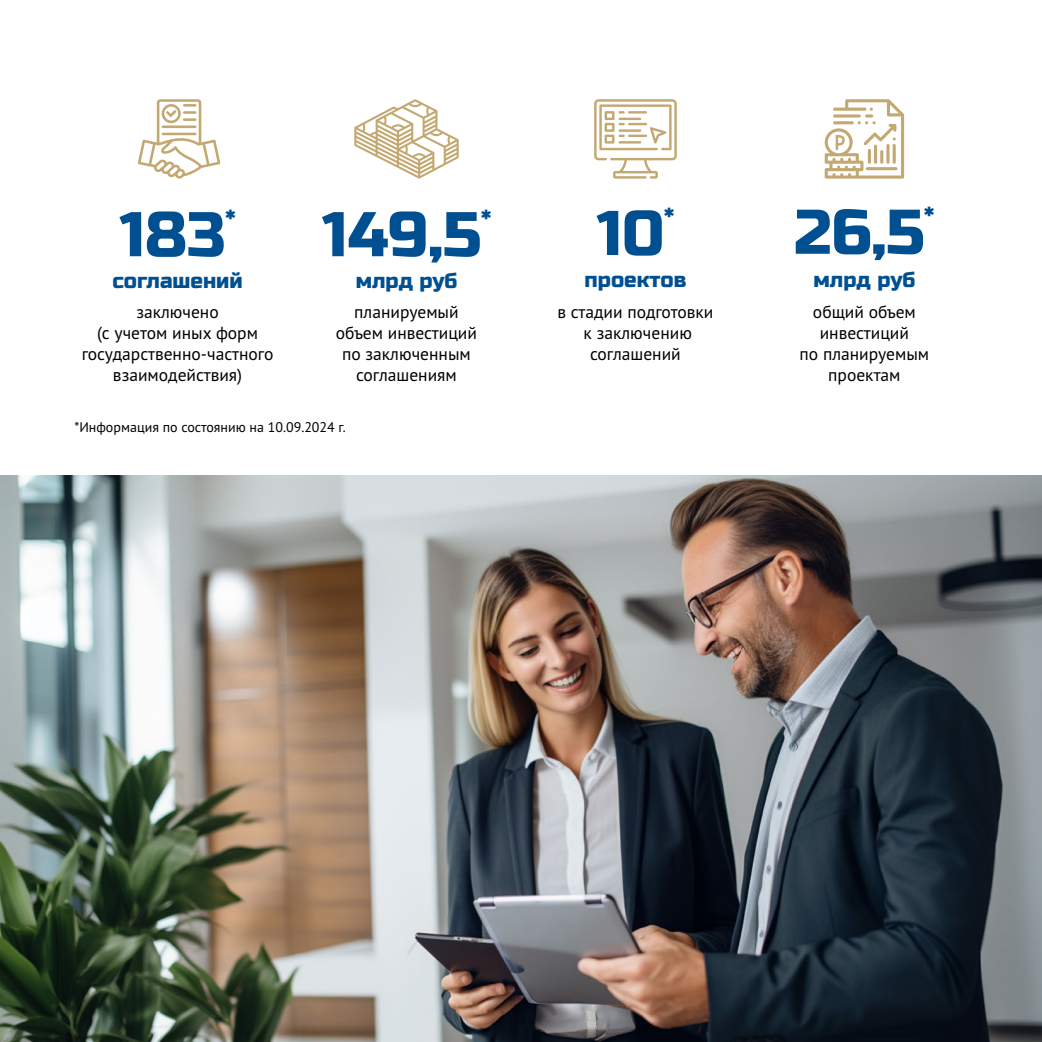
<style>
.page{position:relative;width:1042px;height:1042px;background:#fff}
.page>*{position:absolute;margin:0;border:0;box-sizing:border-box;transform-origin:0 0}
.t1{font:63px "Russo One";color:#004f91}
.t2{font:21px "Russo One";color:#004f91}
.t3{font:20.47px "Russo One";color:#004f91}
.t4{font:17.5px/21px "PT Sans Pro";color:#000;text-align:center}
.t5{font:14px "PT Sans Pro";color:#000}
</style>
<div class="page">
<svg style="left:354px;top:99px;width:105px;height:80px"></svg>
<svg style="left:825px;top:99px;width:79px;height:80px"></svg>
<svg style="left:594px;top:99px;width:83px;height:80px"></svg>
<svg style="left:138px;top:99px;width:82px;height:80px"></svg>
<img style="left:0;top:476px;width:1042px;height:566px">
<h1 class="t1" style="left:119px;top:198px;width:108px">183</h1>
<p class="t3" style="left:226px;top:205px;width:12px">*</p>
<p class="t2" style="left:112px;top:268px;width:132px">соглашений</p>
<h1 class="t1" style="left:322px;top:198px;width:161px">149,5</h1>
<p class="t3" style="left:481px;top:205px;width:12px">*</p>
<p class="t2" style="left:356px;top:268px;width:103px">млрд руб</p>
<h1 class="t1" style="left:596px;top:197px;width:69px">10</h1>
<p class="t3" style="left:664px;top:203px;width:12px">*</p>
<p class="t2" style="left:584px;top:268px;width:103px">проектов</p>
<h1 class="t1" style="left:794px;top:195px;width:131px">26,5</h1>
<p class="t3" style="left:924px;top:202px;width:12px">*</p>
<p class="t2" style="left:813px;top:267px;width:103px">млрд руб</p>
<p class="t4" style="left:82px;top:301px;width:193px">заключено<br>(с учетом иных форм государственно-частного взаимодействия)</p>
<p class="t4" style="left:336px;top:301px;width:143px">планируемый объем инвестиций по заключенным соглашениям</p>
<p class="t4" style="left:557px;top:301px;width:158px">в стадии подготовки к заключению соглашений</p>
<p class="t4" style="left:799px;top:301px;width:131px">общий объем инвестиций<br>по планируемым проектам</p>
<p class="t5" style="left:74px;top:418px;width:273px">*Информация по состоянию на 10.09.2024 г.</p>
</div>
